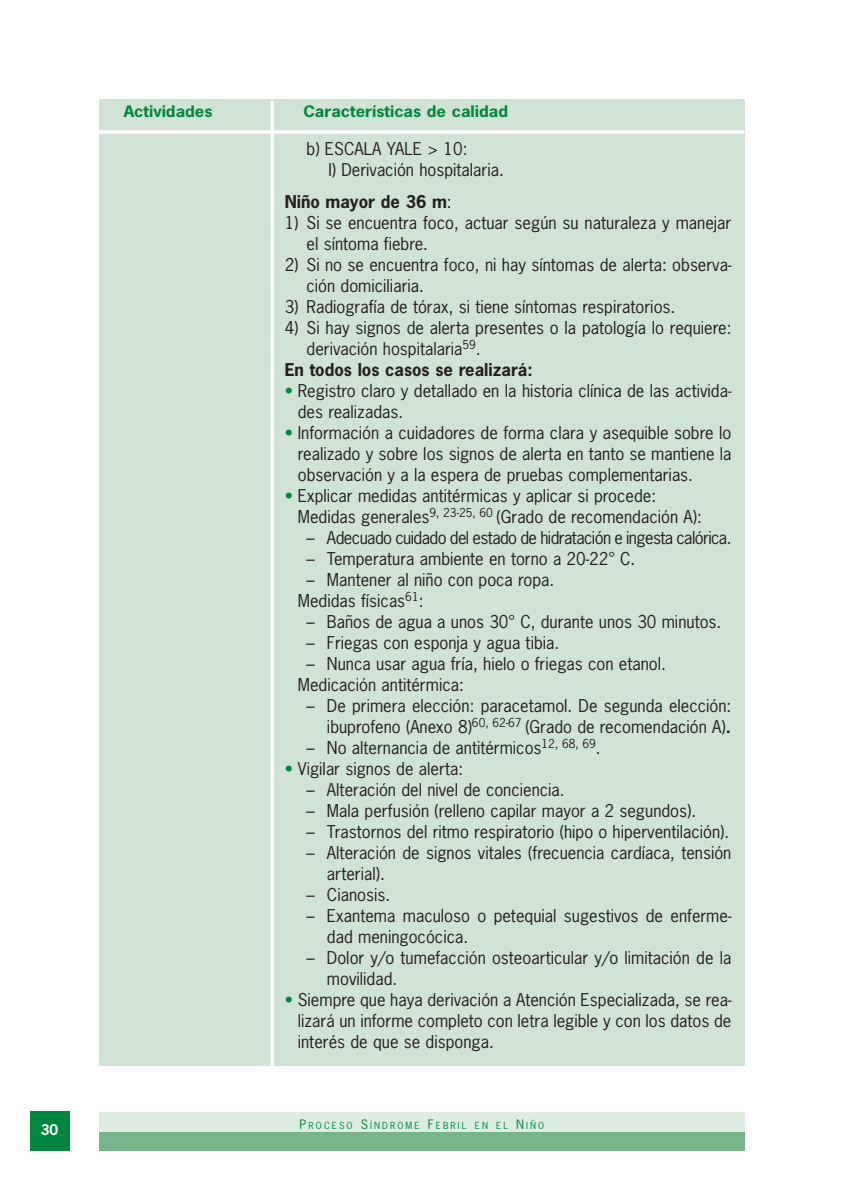
<style>
.page{position:relative;width:844px;height:1190px;background:#fff}
.page>*{position:absolute;margin:0;border:0;box-sizing:border-box;transform-origin:0 0}
.t1{font:16.62px/21px "News Gothic";color:#231f20}
.t2{font:16.62px "News Gothic";letter-spacing:-.035em;color:#231f20}
.t3{font:700 16.62px "News Gothic";color:#231f20}
.t4{font:700 15.05px "News Gothic";color:#00863f;scale:1.11 1}
.t5{font:700 14px "News Gothic";color:#fff}
.t6{font:9.1px "News Gothic";letter-spacing:.23em;color:#00863f}
.s1{font-weight:400}
.s2{font-style:italic}
.s3{color:#00863f}
.s4{font-weight:700}
.s5{font-size:12.25px}
</style>
<div class="page">
<div style="left:30px;top:1111px;width:39px;height:40px;background:#00863f"></div>
<div style="left:99px;top:1131px;width:645px;height:20px;background:#79b58b"></div>
<div style="left:99px;top:1112px;width:645px;height:19px;background:#deece1"></div>
<div style="left:99px;top:99px;width:645px;height:966px;background:#d0e3d5"></div>
<hr style="left:99px;top:130px;width:645px;height:4px;background:#f3f8f5">
<svg style="left:270px;top:101px;width:4px;height:965px;background:#f8faf8"></svg>
<p class="t5" style="left:41px;top:1124px;width:19px">30</p>
<p class="t4" style="left:124px;top:105px;width:81px">Actividades</p>
<p class="t4" style="left:303px;top:105px;width:186px">Características de calidad</p>
<p class="t1" style="left:328px;top:140px;width:177px;text-indent:-22px">b) ESCALA YALE &gt; 10:<br>I) Derivación hospitalaria.</p>
<p class="t3" style="left:285px;top:195px;width:168px">Niño mayor de 36 m<span class="s1">:</span></p>
<p class="t1" style="left:306px;top:213px;width:426px;text-indent:-22px">1) Si se encuentra foco, actuar según su naturaleza y manejar el síntoma fiebre.</p>
<p class="t1" style="left:306px;top:255px;width:426px;text-indent:-22px">2) Si no se encuentra foco, ni hay síntomas de alerta: observa&shy;ción domiciliaria.</p>
<p class="t1" style="left:285px;top:297px;width:392px">3) Radiografía de tórax, si tiene síntomas respiratorios.</p>
<p class="t1" style="left:285px;top:318px;width:448px">4) Si hay signos de alerta presentes o la patología lo requiere:</p>
<p class="t1" style="left:306px;top:339px;width:176px">derivación hospitalaria<sup>59</sup><span class="s2">.</span></p>
<p class="t3" style="left:285px;top:363px;width:249px">En todos los casos se realizará:</p>
<p class="t1" style="left:298px;top:381px;width:435px;text-indent:-13px"><span class="s3">•</span> Registro claro y detallado en la historia clínica de las activida&shy;des realizadas.</p>
<p class="t1" style="left:298px;top:423px;width:435px;text-align:justify;text-indent:-13px"><span class="s3">•</span> Información a cuidadores de forma clara y asequible sobre lo realizado y sobre los signos de alerta en tanto se mantiene la observación y a la espera de pruebas complementarias.</p>
<p class="t1" style="left:298px;top:486px;width:405px;text-indent:-13px"><span class="s3">•</span> Explicar medidas antitérmicas y aplicar si procede:<br>Medidas generales<sup>9,</sup> <sup>23-25,</sup> <sup>60</sup> (Grado de recomendación A):</p>
<p class="t2" style="left:306px;top:531px;width:426px">– Adecuado cuidado del estado de hidratación e ingesta calórica.</p>
<p class="t1" style="left:306px;top:549px;width:330px">– Temperatura ambiente en torno a 20-22° C.</p>
<p class="t1" style="left:298px;top:570px;width:258px;text-indent:9px">– Mantener al niño con poca ropa.<br>Medidas físicas<sup>61</sup>:</p>
<p class="t1" style="left:306px;top:612px;width:416px">– Baños de agua a unos 30° C, durante unos 30 minutos.</p>
<p class="t1" style="left:306px;top:633px;width:254px">– Friegas con esponja y agua tibia.</p>
<p class="t1" style="left:298px;top:654px;width:369px;text-indent:9px">– Nunca usar agua fría, hielo o friegas con etanol.<br>Medicación antitérmica:</p>
<p class="t1" style="left:306px;top:696px;width:426px;text-align:right">– De primera elección: paracetamol. De segunda elección: ibuprofeno (Anexo 8)<sup>60,</sup> <sup>62-67</sup> (Grado de recomendación A)<span class="s4">.</span></p>
<p class="t1" style="left:306px;top:738px;width:295px">– No alternancia de antitérmicos<sup>12,</sup> <sup>68,</sup> <sup>69</sup>.</p>
<p class="t1" style="left:285px;top:759px;width:180px"><span class="s3">•</span> Vigilar signos de alerta:</p>
<p class="t1" style="left:306px;top:780px;width:260px">– Alteración del nivel de conciencia.</p>
<p class="t1" style="left:306px;top:801px;width:391px">– Mala perfusión (relleno capilar mayor a 2 segundos).</p>
<p class="t1" style="left:306px;top:822px;width:424px">– Trastornos del ritmo respiratorio (hipo o hiperventilación).</p>
<p class="t1" style="left:327px;top:843px;width:406px;text-indent:-20px">– Alteración de signos vitales (frecuencia cardíaca, tensión arterial).</p>
<p class="t1" style="left:306px;top:885px;width:85px">– Cianosis.</p>
<p class="t1" style="left:327px;top:906px;width:406px;text-indent:-20px">– Exantema maculoso o petequial sugestivos de enferme&shy;dad meningocócica.</p>
<p class="t1" style="left:327px;top:948px;width:406px;text-indent:-20px">– Dolor y/o tumefacción osteoarticular y/o limitación de la movilidad.</p>
<p class="t1" style="left:298px;top:990px;width:435px;text-align:justify;text-indent:-13px"><span class="s3">•</span> Siempre que haya derivación a Atención Especializada, se rea&shy;lizará un informe completo con letra legible y con los datos de interés de que se disponga.</p>
<p class="t6" style="left:299px;top:1122px;width:246px"><span class="s5">P</span>ROCESO <span class="s5">S</span>ÍNDROME <span class="s5">F</span>EBRIL EN EL <span class="s5">N</span>IÑO</p>
</div>
